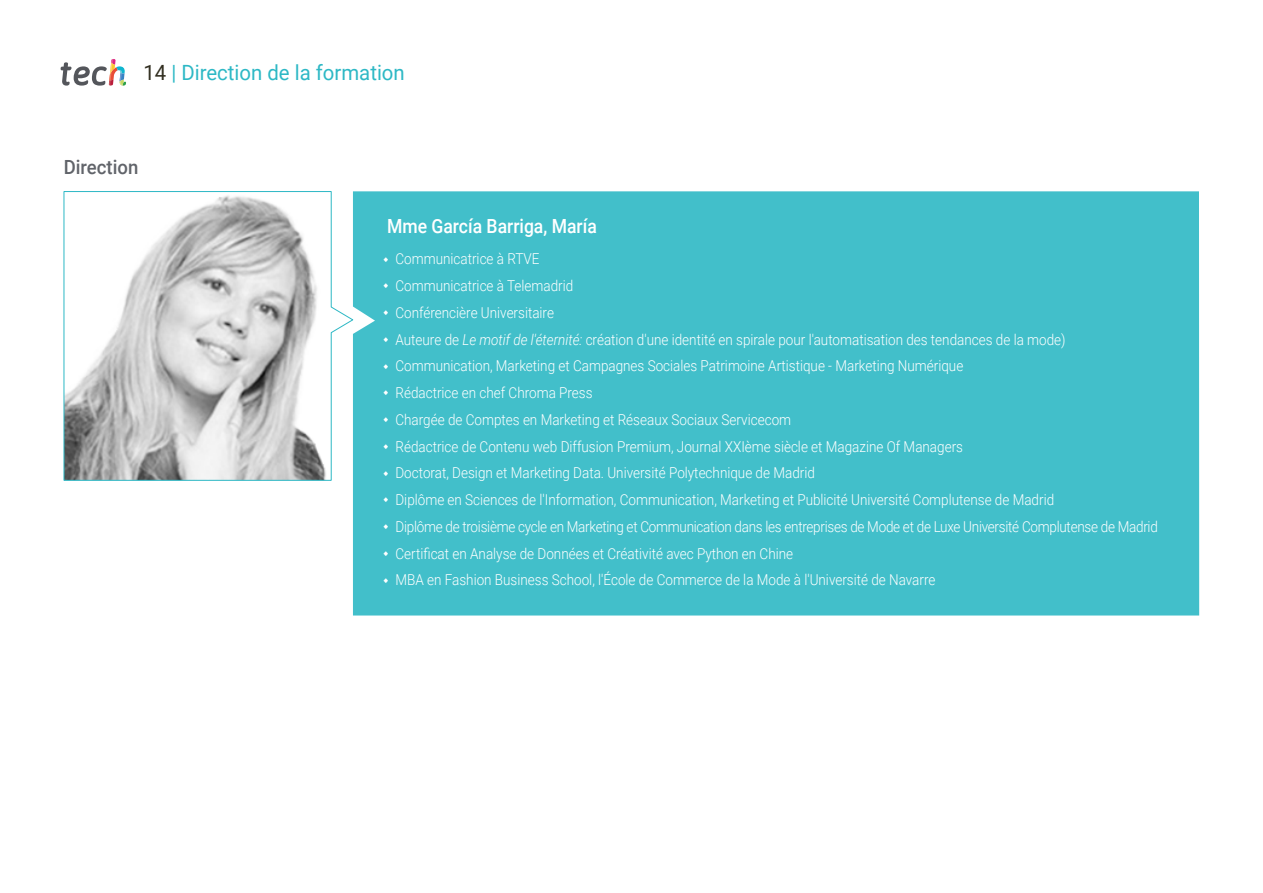
<style>
.page{position:relative;width:1263px;height:893px;background:#fff}
.page>*{position:absolute;margin:0;border:0;box-sizing:border-box;transform-origin:0 0}
.t1{font:21px "Roboto";color:#2db8c5}
.t2{font:500 19.5px "Roboto";color:#fff;scale:.9 1}
.t3{font:500 19.5px "Roboto";color:#61646a;scale:.95 1}
.t4{font:300 15px/26.7px "Roboto";color:#fff;scale:.9 1}
.s1{color:#312e20}
.s2{font-style:italic}
</style>
<div class="page">
<svg style="left:61px;top:59px;width:65px;height:27px"></svg>
<div style="left:353px;top:191px;width:846px;height:424px;background:#42bfca"></div>
<svg style="left:64px;top:191px;width:289px;height:290px"></svg>
<svg style="left:384px;top:257px;width:4px;height:5px"></svg>
<svg style="left:384px;top:283px;width:4px;height:5px"></svg>
<svg style="left:384px;top:310px;width:4px;height:5px"></svg>
<svg style="left:384px;top:337px;width:4px;height:5px"></svg>
<svg style="left:384px;top:364px;width:4px;height:5px"></svg>
<svg style="left:384px;top:391px;width:4px;height:5px"></svg>
<svg style="left:384px;top:417px;width:4px;height:5px"></svg>
<svg style="left:384px;top:444px;width:4px;height:5px"></svg>
<svg style="left:384px;top:471px;width:4px;height:5px"></svg>
<svg style="left:384px;top:498px;width:4px;height:5px"></svg>
<svg style="left:384px;top:524px;width:4px;height:5px"></svg>
<svg style="left:384px;top:551px;width:4px;height:5px"></svg>
<svg style="left:384px;top:578px;width:4px;height:5px"></svg>
<h1 class="t1" style="left:144px;top:57px;width:263px"><span class="s1">14</span> | Direction de la formation</h1>
<h2 class="t3" style="left:64px;top:153px;width:80px">Direction</h2>
<h2 class="t2" style="left:387px;top:212px;width:235px">Mme García Barriga, María</h2>
<p class="t4" style="left:395px;top:245px;width:849px">Communicatrice à RTVE<br>Communicatrice à Telemadrid<br>Conférencière Universitaire<br>Auteure de <span class="s2">Le motif de l'éternité:</span> création d'une identité en spirale pour l'automatisation des tendances de la mode)<br>Communication, Marketing et Campagnes Sociales Patrimoine Artistique - Marketing Numérique<br>Rédactrice en chef Chroma Press<br>Chargée de Comptes en Marketing et Réseaux Sociaux Servicecom<br>Rédactrice de Contenu web Diffusion Premium, Journal XXIème siècle et Magazine Of Managers<br>Doctorat, Design et Marketing Data. Université Polytechnique de Madrid<br>Diplôme en Sciences de l'Information, Communication, Marketing et Publicité Université Complutense de Madrid<br>Diplôme de troisième cycle en Marketing et Communication dans les entreprises de Mode et de Luxe Université Complutense de Madrid Certificat en Analyse de Données et Créativité avec Python en Chine<br>MBA en Fashion Business School, l'École de Commerce de la Mode à l'Université de Navarre</p>
</div>
